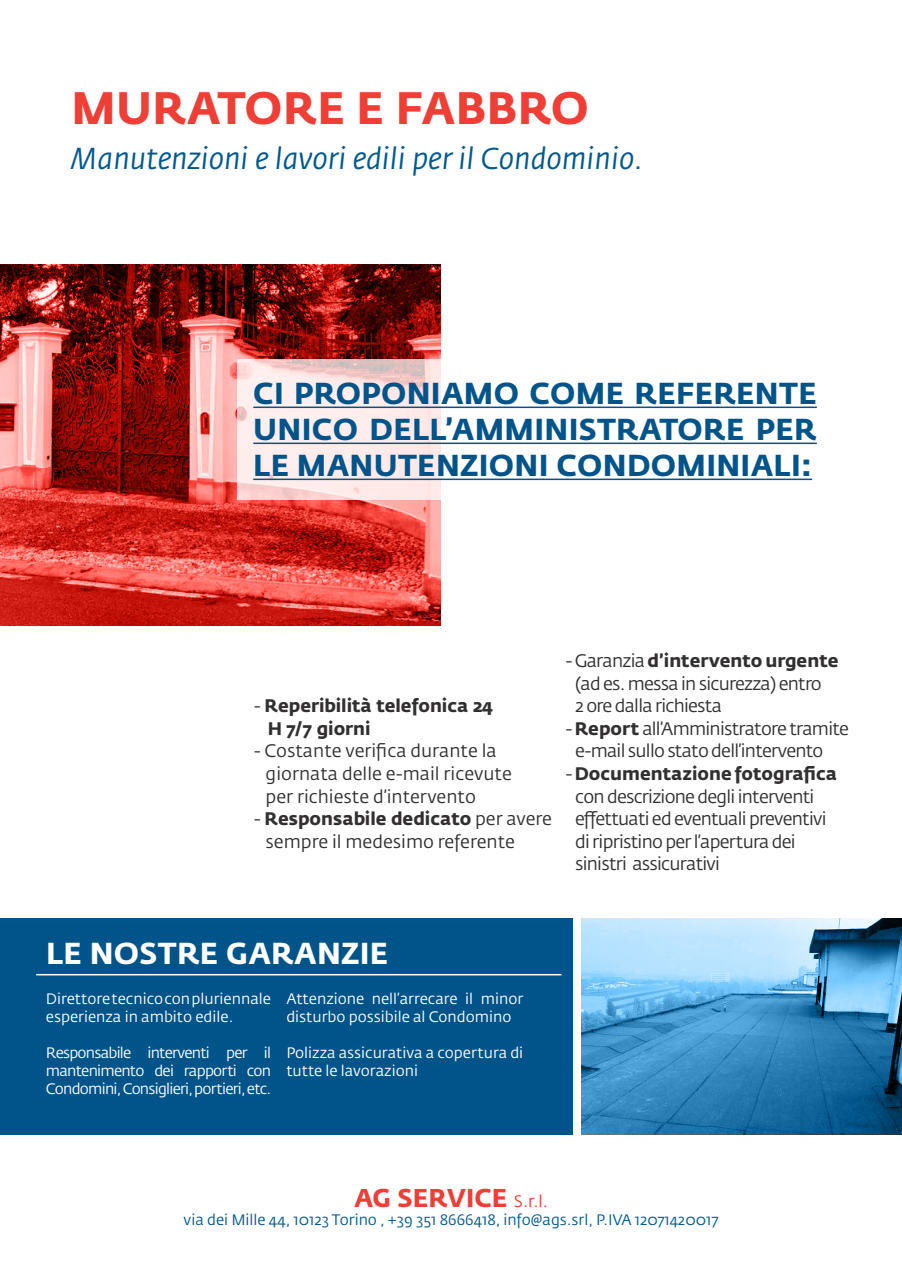
<style>
.page{position:relative;width:902px;height:1272px;background:#fff}
.page>*{position:absolute;margin:0;border:0;box-sizing:border-box;transform-origin:0 0}
.t1{font:700 45px "Fedra Sans Std";letter-spacing:.01em;color:#ee3e35}
.t2{font:700 30px/36px "Fedra Sans Std";letter-spacing:.01em;color:#005489;text-align:justify}
.t3{font:italic 30px "Fedra Sans Std";color:#00598e}
.t4{font:700 30px "Fedra Sans Std";letter-spacing:.01em;color:#fff}
.t5{font:700 25.5px "Fedra Sans Std";color:#ee3e35}
.t6{font:18px/22.5px "Fedra Sans Std";letter-spacing:-.04em;color:#312f30}
.t7{font:18px/22.5px "Fedra Sans Std";color:#312f30}
.t8{font:700 18px/22.5px "Fedra Sans Std";color:#312f30}
.t9{font:15px/18px "Fedra Sans Std";color:#fff}
.t10{font:15px "Fedra Sans Std";color:#00598e}
.s1{font-weight:400}
.s2{font-weight:700}
.s3{font-weight:400;font-size:16.5px}
</style>
<div class="page">
<svg style="left:0;top:264px;width:440px;height:361px;background:#b3352e"></svg>
<svg style="left:237px;top:360px;width:580px;height:140px"></svg>
<svg style="left:581px;top:918px;width:320px;height:215px;background:#549ac7"></svg>
<hr style="left:253px;top:406px;width:563px;height:2px;background:#005489">
<hr style="left:253px;top:442px;width:563px;height:2px;background:#005489">
<hr style="left:253px;top:478px;width:559px;height:2px;background:#005489">
<div style="left:0;top:918px;width:572px;height:216px;background:#005489"></div>
<hr style="left:36px;top:973px;width:525px;height:2px;background:#fff">
<h1 class="t1" style="left:71px;top:81px;width:518px">MURATORE E FABBRO</h1>
<h2 class="t3" style="left:71px;top:140px;width:573px">Manutenzioni e lavori edili per il Condominio.</h2>
<h2 class="t2" style="left:253px;top:376px;width:565px">CI PROPONIAMO COME REFERENTE UNICO DELL’AMMINISTRATORE PER LE MANUTENZIONI CONDOMINIALI:</h2>
<p class="t8" style="left:268px;top:695px;width:227px;text-indent:-14px"><span class="s1">-</span> Reperibilità telefonica 24<br>H 7/7 giorni</p>
<p class="t7" style="left:265px;top:740px;width:248px;text-indent:-11px">- Costante verifica durante la giornata delle e-mail ricevute per richieste d’intervento</p>
<p class="t7" style="left:265px;top:807px;width:288px;text-indent:-11px">- <span class="s2">Responsabile dedicato</span> per avere sempre il medesimo referente</p>
<p class="t6" style="left:575px;top:650px;width:265px;text-indent:-9px">- Garanzia <span class="s2">d’intervento urgente </span>(ad es. messa in sicurezza) entro<br>2 ore dalla richiesta</p>
<p class="t6" style="left:575px;top:717px;width:275px;text-indent:-9px">- <span class="s2">Report</span> all’Amministratore tramite e-mail sullo stato dell’intervento</p>
<p class="t6" style="left:575px;top:762px;width:263px;text-indent:-9px">- <span class="s2">Documentazione fotografica </span>con descrizione degli interventi effettuati ed eventuali preventivi di ripristino per l’apertura dei sinistri assicurativi</p>
<h2 class="t4" style="left:46px;top:934px;width:344px">LE NOSTRE GARANZIE</h2>
<p class="t9" style="left:46px;top:989px;width:227px">Direttore tecnico con pluriennale esperienza in ambito edile.</p>
<p class="t9" style="left:46px;top:1043px;width:227px;text-align:justify">Responsabile interventi per il mantenimento dei rapporti con Condomini, Consiglieri, portieri, etc.</p>
<p class="t9" style="left:286px;top:989px;width:238px">Attenzione nell’arrecare il minor disturbo possibile al Condomino</p>
<p class="t9" style="left:286px;top:1043px;width:238px">Polizza assicurativa a copertura di tutte le lavorazioni</p>
<h3 class="t5" style="left:354px;top:1182px;width:195px">AG SERVICE <span class="s3">S.r.l.</span></h3>
<p class="t10" style="left:183px;top:1210px;width:536px">via dei Mille 44, 10123 Torino , +39 351 8666418, info@ags.srl, P.IVA 12071420017</p>
</div>
